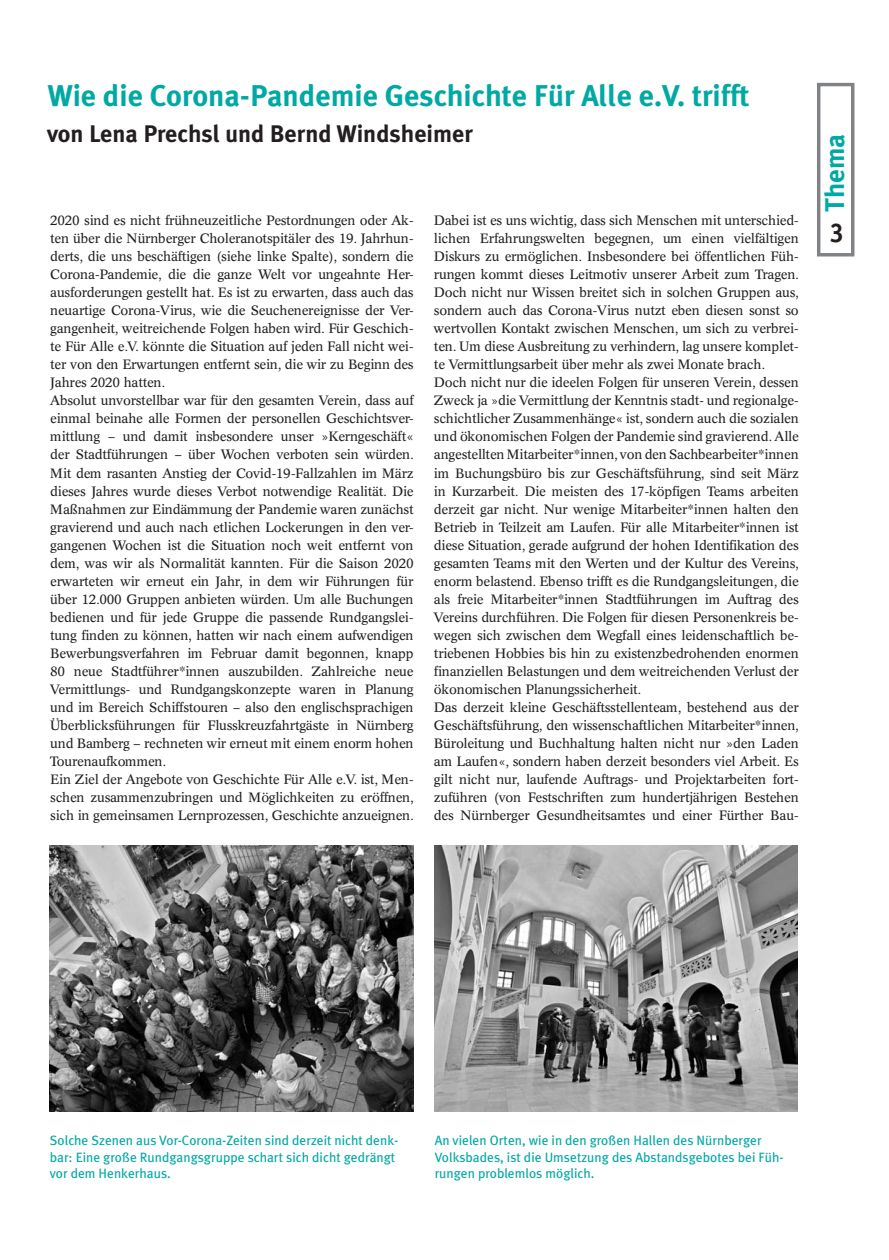
<style>
.page{position:relative;width:889px;height:1260px;background:#fff}
.page>*{position:absolute;margin:0;border:0;box-sizing:border-box;transform-origin:0 0}
.t1{font:700 30px "Meta Plus";color:#00a9a4}
.t2{font:700 27px "Meta Plus";color:#00a9a4}
.t3{font:700 27px "Officina Sans";color:#231f20}
.t4{font:700 24px "Meta Plus";color:#231f20}
.t5{font:13.5px/18px "Con Reg";color:#231f20}
.t6{font:13.5px/16.5px "Meta Plus";color:#00a9a4}
</style>
<div class="page">
<img style="left:50px;top:845px;width:363px;height:266px">
<img style="left:434px;top:845px;width:363px;height:266px">
<div style="left:816px;top:83px;width:38px;height:173px;border:3px solid #808285"></div>
<h1 class="t1" style="left:47px;top:85px;width:703px">Wie die Corona-Pandemie Geschichte Für Alle e.V. trifft</h1>
<h3 class="t4" style="left:47px;top:125px;width:427px">von Lena Prechsl und Bernd Windsheimer</h3>
<p class="t5" style="left:51px;top:213px;width:364px">2020 sind es nicht frühneuzeitliche Pestordnungen oder Ak&shy;ten über die Nürnberger Choleranotspitäler des 19. Jahrhun&shy;derts, die uns beschäftigen (siehe linke Spalte), sondern die Corona-Pandemie, die die ganze Welt vor ungeahnte Her&shy;ausforderungen gestellt hat. Es ist zu erwarten, dass auch das neuartige Corona-Virus, wie die Seuchenereignisse der Ver&shy;gangenheit, weitreichende Folgen haben wird. Für Geschich&shy;te Für Alle e.V. könnte die Situation auf jeden Fall nicht wei&shy;ter von den Erwartungen entfernt sein, die wir zu Beginn des Jahres 2020 hatten.<br>Absolut unvorstellbar war für den gesamten Verein, dass auf einmal beinahe alle Formen der personellen Geschichtsver&shy;mittlung – und damit insbesondere unser »Kerngeschäft« der Stadtführungen – über Wochen verboten sein würden.<br>Mit dem rasanten Anstieg der Covid-19-Fallzahlen im März dieses Jahres wurde dieses Verbot notwendige Realität. Die Maßnahmen zur Eindämmung der Pandemie waren zunächst gravierend und auch nach etlichen Lockerungen in den ver&shy;gangenen Wochen ist die Situation noch weit entfernt von dem, was wir als Normalität kannten. Für die Saison 2020 erwarteten wir erneut ein Jahr, in dem wir Führungen für über 12.000 Gruppen anbieten würden. Um alle Buchungen bedienen und für jede Gruppe die passende Rundgangslei&shy;tung finden zu können, hatten wir nach einem aufwendigen Bewerbungsverfahren im Februar damit begonnen, knapp 80 neue Stadtführer*innen auszubilden. Zahlreiche neue Vermittlungs- und Rundgangskonzepte waren in Planung und im Bereich Schiffstouren – also den englischsprachigen Überblicksführungen für Flusskreuzfahrtgäste in Nürnberg und Bamberg – rechneten wir erneut mit einem enorm hohen Tourenaufkommen.<br>Ein Ziel der Angebote von Geschichte Für Alle e.V. ist, Men&shy;schen zusammenzubringen und Möglichkeiten zu eröffnen, sich in gemeinsamen Lernprozessen, Geschichte anzueignen.</p>
<p class="t5" style="left:434px;top:213px;width:366px">Dabei ist es uns wichtig, dass sich Menschen mit unterschied&shy;lichen Erfahrungswelten begegnen, um einen vielfältigen Diskurs zu ermöglichen. Insbesondere bei öffentlichen Füh&shy;rungen kommt dieses Leitmotiv unserer Arbeit zum Tragen.<br>Doch nicht nur Wissen breitet sich in solchen Gruppen aus, sondern auch das Corona-Virus nutzt eben diesen sonst so wertvollen Kontakt zwischen Menschen, um sich zu verbrei&shy;ten. Um diese Ausbreitung zu verhindern, lag unsere komplet&shy;te Vermittlungsarbeit über mehr als zwei Monate brach.<br>Doch nicht nur die ideelen Folgen für unseren Verein, dessen Zweck ja »die Vermittlung der Kenntnis stadt- und regionalge&shy;schichtlicher Zusammenhänge« ist, sondern auch die sozialen und ökonomischen Folgen der Pandemie sind gravierend. Alle angestellten Mitarbeiter*innen, von den Sachbearbeiter*innen im Buchungsbüro bis zur Geschäftsführung, sind seit März in Kurzarbeit. Die meisten des 17-köpfigen Teams arbeiten derzeit gar nicht. Nur wenige Mitarbeiter*innen halten den Betrieb in Teilzeit am Laufen. Für alle Mitarbeiter*innen ist diese Situation, gerade aufgrund der hohen Identifikation des gesamten Teams mit den Werten und der Kultur des Vereins, enorm belastend. Ebenso trifft es die Rundgangsleitungen, die als freie Mitarbeiter*innen Stadtführungen im Auftrag des Vereins durchführen. Die Folgen für diesen Personenkreis be&shy;wegen sich zwischen dem Wegfall eines leidenschaftlich be&shy;triebenen Hobbies bis hin zu existenzbedrohenden enormen finanziellen Belastungen und dem weitreichenden Verlust der ökonomischen Planungssicherheit.<br>Das derzeit kleine Geschäftsstellenteam, bestehend aus der Geschäftsführung, den wissenschaftlichen Mitarbeiter*innen, Büroleitung und Buchhaltung halten nicht nur »den Laden am Laufen«, sondern haben derzeit besonders viel Arbeit. Es gilt nicht nur, laufende Auftrags- und Projektarbeiten fort&shy;zuführen (von Festschriften zum hundertjährigen Bestehen des Nürnberger Gesundheitsamtes und einer Fürther Bau-</p>
<h2 class="t2" style="left:825px;top:212px;width:80px;rotate:-90deg">Thema</h2>
<h2 class="t3" style="left:829px;top:222px;width:17px">3</h2>
<p class="t6" style="left:50px;top:1133px;width:350px">Solche Szenen aus Vor-Corona-Zeiten sind derzeit nicht denk&shy;bar: Eine große Rundgangsgruppe schart sich dicht gedrängt vor dem Henkerhaus.</p>
<p class="t6" style="left:434px;top:1133px;width:350px">An vielen Orten, wie in den großen Hallen des Nürnberger<br>Volksbades, ist die Umsetzung des Abstandsgebotes bei Füh&shy;rungen problemlos möglich.</p>
</div>
